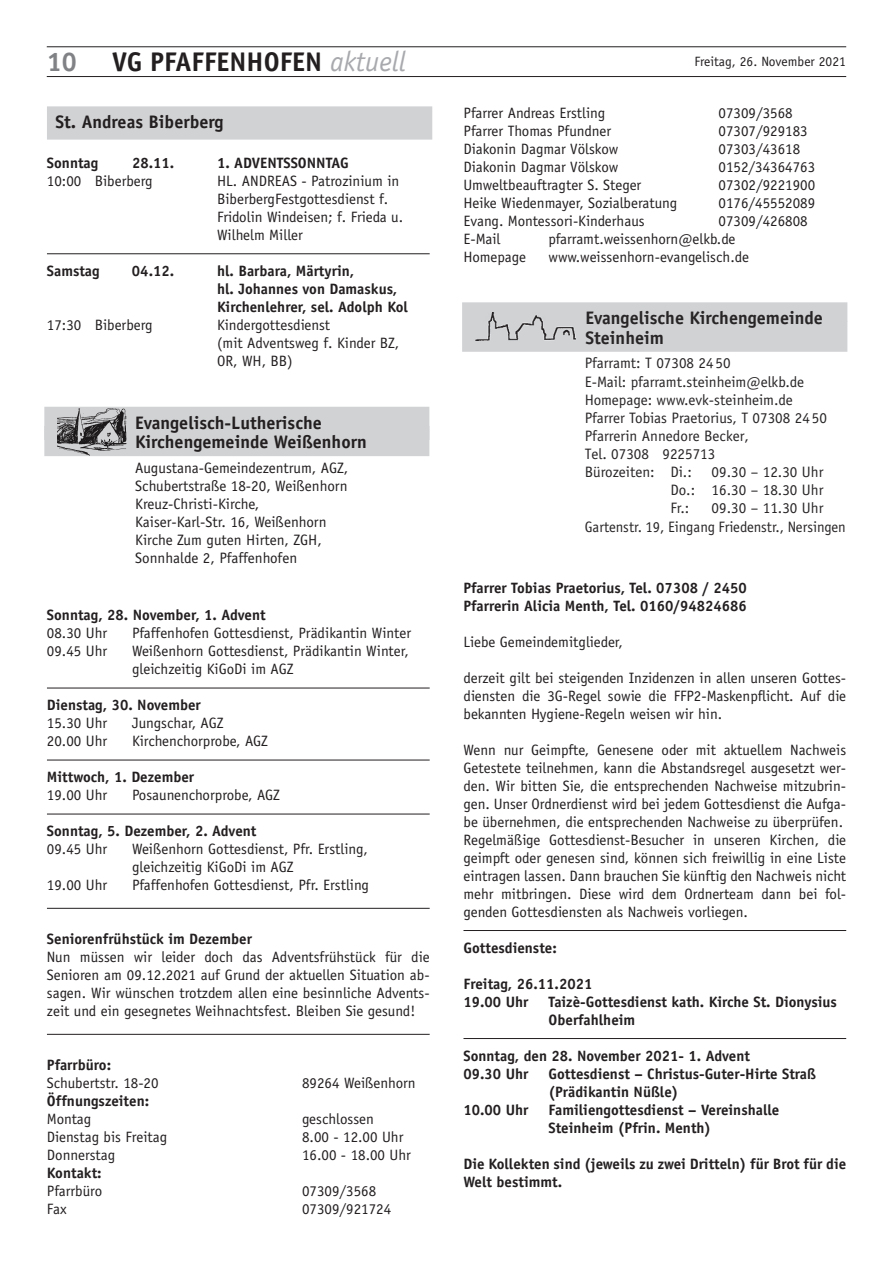
<style>
.page{position:relative;width:893px;height:1263px;background:#fff}
.page>*{position:absolute;margin:0;border:0;box-sizing:border-box;transform-origin:0 0}
.t1{font:700 27px "Officina Sans";color:#231f20}
.t2{font:700 27px "Officina Sans";color:#808285}
.t3{font:700 18.15px/19.6px "Officina Sans";color:#231f20}
.t4{font:700 18.15px/19.6px "Officina Sans";color:#282526}
.t5{font:15.15px/18.1px "Officina Sans";color:#282526}
.t6{font:15.15px/18.1px "Officina Sans";color:#231f20}
.t7{font:15px/18px "Officina Sans";color:#231f20}
.t8{font:700 15px/18px "Officina Sans";color:#231f20}
.t9{font:13.5px "Officina Sans";color:#231f20}
.s1{font-weight:400;font-style:italic;font-size:28.35px;color:#a8a9ad}
</style>
<div class="page">
<hr style="left:47px;top:76px;width:799px;height:1px;background:#231f20">
<hr style="left:47px;top:47px;width:799px;height:1px;background:#231f20">
<hr style="left:47px;top:253px;width:383px;height:1px;background:#231f20">
<hr style="left:47px;top:688px;width:383px;height:1px;background:#231f20">
<hr style="left:47px;top:760px;width:383px;height:1px;background:#231f20">
<hr style="left:47px;top:814px;width:383px;height:1px;background:#231f20">
<hr style="left:47px;top:908px;width:383px;height:1px;background:#231f20">
<hr style="left:47px;top:1034px;width:383px;height:1px;background:#231f20">
<div style="left:47px;top:106px;width:385px;height:34px;background:#d1d2d4"></div>
<div style="left:44px;top:407px;width:385px;height:33px;background:#d1d2d4"></div>
<div style="left:44px;top:426px;width:385px;height:30px;background:#d1d2d4"></div>
<img style="left:57px;top:408px;width:69px;height:48px">
<hr style="left:463px;top:930px;width:383px;height:1px;background:#231f20">
<hr style="left:463px;top:1038px;width:383px;height:1px;background:#231f20">
<div style="left:462px;top:302px;width:385px;height:20px;background:#d1d2d4"></div>
<div style="left:462px;top:322px;width:385px;height:30px;background:#d1d2d4"></div>
<img style="left:476px;top:313px;width:99px;height:28px">
<h1 class="t2" style="left:47px;top:45px;width:32px">10</h1>
<h1 class="t1" style="left:112px;top:45px;width:295px">VG PFAFFENHOFEN <span class="s1">aktuell</span></h1>
<p class="t9" style="left:694px;top:53px;width:153px">Freitag, 26. November 2021</p>
<p class="t3" style="left:56px;top:112px;width:170px">St. Andreas Biberberg</p>
<p class="t8" style="left:47px;top:154px;width:53px">Sonntag</p>
<p class="t8" style="left:132px;top:154px;width:44px">28.11.</p>
<p class="t8" style="left:217px;top:154px;width:133px">1. ADVENTSSONNTAG</p>
<p class="t7" style="left:47px;top:172px;width:107px">10:00 Biberberg</p>
<p class="t7" style="left:217px;top:172px;width:188px">HL. ANDREAS - Patrozinium in<br>BiberbergFestgottesdienst f.<br>Fridolin Windeisen; f. Frieda u.<br>Wilhelm Miller</p>
<p class="t8" style="left:47px;top:262px;width:54px">Samstag</p>
<p class="t8" style="left:132px;top:262px;width:44px">04.12.</p>
<p class="t8" style="left:217px;top:262px;width:192px">hl. Barbara, Märtyrin,<br>hl. Johannes von Damaskus,<br>Kirchenlehrer, sel. Adolph Kol</p>
<p class="t7" style="left:47px;top:316px;width:107px">17:30 Biberberg</p>
<p class="t7" style="left:217px;top:316px;width:184px">Kindergottesdienst<br>(mit Adventsweg f. Kinder BZ,<br>OR, WH, BB)</p>
<p class="t3" style="left:135px;top:412px;width:233px">Evangelisch-Lutherische<br>Kirchengemeinde Weißenhorn</p>
<p class="t6" style="left:135px;top:459px;width:215px">Augustana-Gemeindezentrum, AGZ,<br>Schubertstraße 18-20, Weißenhorn<br>Kreuz-Christi-Kirche,<br>Kaiser-Karl-Str. 16, Weißenhorn<br>Kirche Zum guten Hirten, ZGH,<br>Sonnhalde 2, Pfaffenhofen</p>
<p class="t8" style="left:47px;top:606px;width:220px">Sonntag, 28. November, 1. Advent</p>
<p class="t7" style="left:47px;top:624px;width:62px">08.30 Uhr</p>
<p class="t7" style="left:132px;top:624px;width:281px">Pfaffenhofen Gottesdienst, Prädikantin Winter</p>
<p class="t7" style="left:47px;top:642px;width:62px">09.45 Uhr</p>
<p class="t7" style="left:132px;top:642px;width:278px">Weißenhorn Gottesdienst, Prädikantin Winter, gleichzeitig KiGoDi im AGZ</p>
<p class="t8" style="left:47px;top:696px;width:155px">Dienstag, 30. November</p>
<p class="t7" style="left:47px;top:714px;width:62px">15.30 Uhr</p>
<p class="t7" style="left:132px;top:714px;width:93px">Jungschar, AGZ</p>
<p class="t7" style="left:47px;top:732px;width:62px">20.00 Uhr</p>
<p class="t7" style="left:132px;top:732px;width:137px">Kirchenchorprobe, AGZ</p>
<p class="t8" style="left:47px;top:768px;width:149px">Mittwoch, 1. Dezember</p>
<p class="t7" style="left:47px;top:786px;width:62px">19.00 Uhr</p>
<p class="t7" style="left:132px;top:786px;width:149px">Posaunenchorprobe, AGZ</p>
<p class="t8" style="left:47px;top:822px;width:211px">Sonntag, 5. Dezember, 2. Advent</p>
<p class="t7" style="left:47px;top:840px;width:62px">09.45 Uhr</p>
<p class="t7" style="left:132px;top:840px;width:237px">Weißenhorn Gottesdienst, Pfr. Erstling, gleichzeitig KiGoDi im AGZ</p>
<p class="t7" style="left:47px;top:876px;width:62px">19.00 Uhr</p>
<p class="t7" style="left:132px;top:876px;width:239px">Pfaffenhofen Gottesdienst, Pfr. Erstling</p>
<p class="t8" style="left:47px;top:930px;width:207px">Seniorenfrühstück im Dezember</p>
<p class="t7" style="left:47px;top:948px;width:384px;text-align:justify">Nun müssen wir leider doch das Adventsfrühstück für die Senioren am 09.12.2021 auf Grund der aktuellen Situation ab&shy;sagen. Wir wünschen trotzdem allen eine besinnliche Advents&shy;zeit und ein gesegnetes Weihnachtsfest. Bleiben Sie gesund!</p>
<p class="t8" style="left:47px;top:1056px;width:66px">Pfarrbüro:</p>
<p class="t7" style="left:47px;top:1074px;width:113px">Schubertstr. 18-20</p>
<p class="t7" style="left:302px;top:1074px;width:115px">89264 Weißenhorn</p>
<p class="t8" style="left:47px;top:1092px;width:104px">Öffnungszeiten:</p>
<p class="t7" style="left:47px;top:1110px;width:46px">Montag</p>
<p class="t7" style="left:302px;top:1110px;width:73px">geschlossen</p>
<p class="t7" style="left:47px;top:1128px;width:122px">Dienstag bis Freitag</p>
<p class="t7" style="left:302px;top:1128px;width:103px">8.00 - 12.00 Uhr</p>
<p class="t7" style="left:47px;top:1146px;width:70px">Donnerstag</p>
<p class="t7" style="left:302px;top:1146px;width:110px">16.00 - 18.00 Uhr</p>
<p class="t8" style="left:47px;top:1164px;width:56px">Kontakt:</p>
<p class="t7" style="left:47px;top:1182px;width:57px">Pfarrbüro</p>
<p class="t7" style="left:302px;top:1182px;width:76px">07309/3568</p>
<p class="t7" style="left:47px;top:1200px;width:21px">Fax</p>
<p class="t7" style="left:302px;top:1200px;width:91px">07309/921724</p>
<p class="t7" style="left:463px;top:104px;width:143px">Pfarrer Andreas Erstling</p>
<p class="t7" style="left:719px;top:104px;width:76px">07309/3568</p>
<p class="t7" style="left:463px;top:122px;width:149px">Pfarrer Thomas Pfundner</p>
<p class="t7" style="left:719px;top:122px;width:91px">07307/929183</p>
<p class="t7" style="left:463px;top:140px;width:156px">Diakonin Dagmar Völskow</p>
<p class="t7" style="left:719px;top:140px;width:83px">07303/43618</p>
<p class="t7" style="left:463px;top:158px;width:156px">Diakonin Dagmar Völskow</p>
<p class="t7" style="left:719px;top:158px;width:98px">0152/34364763</p>
<p class="t7" style="left:463px;top:176px;width:179px">Umweltbeauftragter S. Steger</p>
<p class="t7" style="left:719px;top:176px;width:98px">07302/9221900</p>
<p class="t7" style="left:463px;top:194px;width:215px">Heike Wiedenmayer, Sozialberatung</p>
<p class="t7" style="left:719px;top:194px;width:98px">0176/45552089</p>
<p class="t7" style="left:463px;top:212px;width:183px">Evang. Montessori-Kinderhaus</p>
<p class="t7" style="left:719px;top:212px;width:91px">07309/426808</p>
<p class="t7" style="left:463px;top:230px;width:38px">E-Mail</p>
<p class="t7" style="left:548px;top:230px;width:189px">pfarramt.weissenhorn@elkb.de</p>
<p class="t7" style="left:463px;top:248px;width:64px">Homepage</p>
<p class="t7" style="left:548px;top:248px;width:202px">www.weissenhorn-evangelisch.de</p>
<p class="t4" style="left:585px;top:308px;width:239px">Evangelische Kirchengemeinde<br>Steinheim</p>
<p class="t5" style="left:585px;top:354px;width:244px">Pfarramt: T 07308 24 50<br>E-Mail: pfarramt.steinheim@elkb.de<br>Homepage: www.evk-steinheim.de<br>Pfarrer Tobias Praetorius, T 07308 24 50<br>Pfarrerin Annedore Becker,<br>Tel. 07308 9225713<br>Bürozeiten: Di.:</p>
<p class="t5" style="left:670px;top:463px;width:155px;text-align:justify;text-indent:41px">09.30 – 12.30 Uhr Do.: 16.30 – 18.30 Uhr Fr.:</p>
<p class="t5" style="left:585px;top:499px;width:263px;text-indent:127px">09.30 – 11.30 Uhr<br>Gartenstr. 19, Eingang Friedenstr., Nersingen</p>
<p class="t8" style="left:463px;top:578px;width:285px">Pfarrer Tobias Praetorius, Tel. 07308 / 2450<br>Pfarrerin Alicia Menth, Tel. 0160/94824686</p>
<p class="t7" style="left:463px;top:632px;width:161px">Liebe Gemeindemitglieder,</p>
<p class="t7" style="left:463px;top:668px;width:384px;text-align:justify">derzeit gilt bei steigenden Inzidenzen in allen unseren Gottes&shy;diensten die 3G-Regel sowie die FFP2-Maskenpflicht. Auf die bekannten Hygiene-Regeln weisen wir hin.</p>
<p class="t7" style="left:463px;top:740px;width:384px">Wenn nur Geimpfte, Genesene oder mit aktuellem Nachweis Getestete teilnehmen, kann die Abstandsregel ausgesetzt wer&shy;den. Wir bitten Sie, die entsprechenden Nachweise mitzubrin&shy;gen. Unser Ordnerdienst wird bei jedem Gottesdienst die Aufga&shy;be übernehmen, die entsprechenden Nachweise zu überprüfen.<br>Regelmäßige Gottesdienst-Besucher in unseren Kirchen, die geimpft oder genesen sind, können sich freiwillig in eine Liste eintragen lassen. Dann brauchen Sie künftig den Nachweis nicht mehr mitbringen. Diese wird dem Ordnerteam dann bei fol&shy;genden Gottesdiensten als Nachweis vorliegen.</p>
<p class="t8" style="left:463px;top:938px;width:95px">Gottesdienste:</p>
<p class="t8" style="left:463px;top:974px;width:130px">Freitag, 26.11.2021<br>19.00 Uhr</p>
<p class="t8" style="left:548px;top:992px;width:290px">Taizè-Gottesdienst kath. Kirche St. Dionysius<br>Oberfahlheim</p>
<p class="t8" style="left:463px;top:1046px;width:288px">Sonntag, den 28. November 2021- 1. Advent<br>09.30 Uhr</p>
<p class="t8" style="left:548px;top:1064px;width:269px">Gottesdienst – Christus-Guter-Hirte Straß (Prädikantin Nüßle)</p>
<p class="t8" style="left:463px;top:1100px;width:67px">10.00 Uhr</p>
<p class="t8" style="left:548px;top:1100px;width:232px">Familiengottesdienst – Vereinshalle<br>Steinheim (Pfrin. Menth)</p>
<p class="t8" style="left:463px;top:1154px;width:384px">Die Kollekten sind (jeweils zu zwei Dritteln) für Brot für die<br>Welt bestimmt.</p>
</div>
